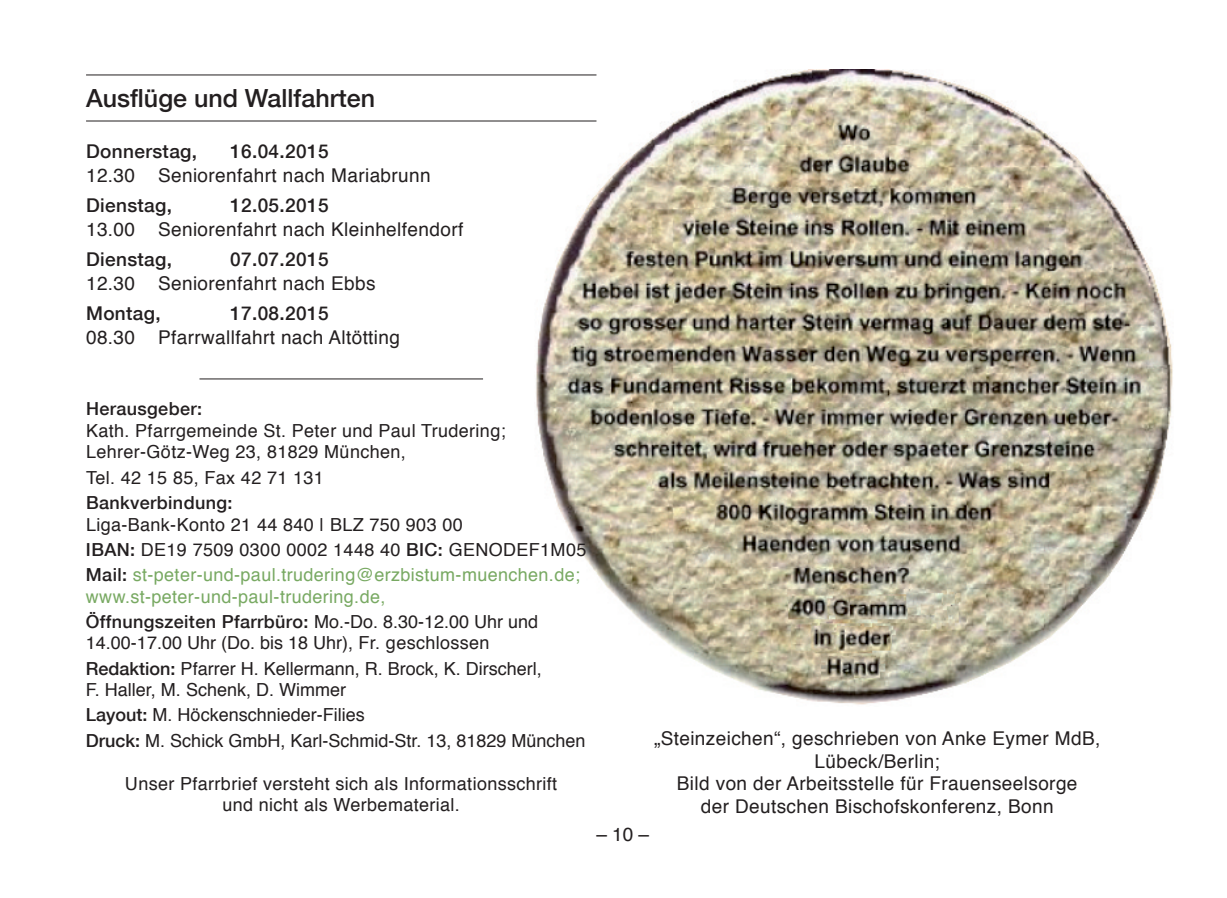
<style>
.page{position:relative;width:1227px;height:898px;background:#fff}
.page>*{position:absolute;margin:0;border:0;box-sizing:border-box;transform-origin:0 0}
.t1{font:500 25px "Helvetica Neue";color:#231f20}
.t2{font:19px/22.8px "Helvetica";letter-spacing:.02em;color:#231f20;text-align:center}
.t3{font:500 19px "Helvetica Neue";letter-spacing:.02em;color:#231f20}
.t4{font:18px/21.6px "Helvetica";letter-spacing:.02em;color:#231f20}
.t5{font:18px/25.2px "Helvetica";color:#231f20}
.t6{font:500 18px "Helvetica Neue";letter-spacing:.02em;color:#231f20}
.t7{font:18px "Helvetica";letter-spacing:.02em;color:#78a962}
.s1{font-family:"Helvetica Neue";font-weight:500}
.s2{color:#78a962}
.s3{font-family:"Helvetica";font-weight:400}
</style>
<div class="page">
<img style="left:535px;top:70px;width:638px;height:635px">
<hr style="left:86px;top:75px;width:510px;height:1px;background:#231f20">
<hr style="left:86px;top:121px;width:510px;height:1px;background:#231f20">
<hr style="left:199px;top:378px;width:284px;height:1px;background:#231f20">
<h1 class="t1" style="left:86px;top:82px;width:290px">Ausflüge und Wallfahrten</h1>
<p class="t3" style="left:86px;top:139px;width:113px">Donnerstag,</p>
<p class="t3" style="left:230px;top:139px;width:100px">16.04.2015</p>
<p class="t2" style="left:86px;top:165px;width:346px">12.30 Seniorenfahrt nach Mariabrunn</p>
<p class="t3" style="left:86px;top:193px;width:88px">Dienstag,</p>
<p class="t3" style="left:230px;top:193px;width:100px">12.05.2015</p>
<p class="t2" style="left:86px;top:219px;width:379px">13.00 Seniorenfahrt nach Kleinhelfendorf</p>
<p class="t3" style="left:86px;top:247px;width:88px">Dienstag,</p>
<p class="t3" style="left:230px;top:247px;width:100px">07.07.2015</p>
<p class="t2" style="left:86px;top:273px;width:291px">12.30 Seniorenfahrt nach Ebbs</p>
<p class="t3" style="left:86px;top:301px;width:76px">Montag,</p>
<p class="t3" style="left:230px;top:301px;width:100px">17.08.2015</p>
<p class="t2" style="left:86px;top:327px;width:315px">08.30 Pfarrwallfahrt nach Altötting</p>
<p class="t6" style="left:86px;top:398px;width:118px">Herausgeber:</p>
<p class="t4" style="left:86px;top:421px;width:421px">Kath. Pfarrgemeinde St. Peter und Paul Trudering;<br>Lehrer-Götz-Weg 23, 81829 München,</p>
<p class="t4" style="left:86px;top:468px;width:239px">Tel. 42 15 85, Fax 42 71 131</p>
<p class="t6" style="left:86px;top:491px;width:148px">Bankverbindung:</p>
<p class="t4" style="left:86px;top:513px;width:502px;line-height:25.2px">Liga-Bank-Konto 21 44 840 | BLZ 750 903 00<br><span class="s1">IBAN:</span> DE19 7509 0300 0002 1448 40 <span class="s1">BIC:</span> GENODEF1M05<br><span class="s1">Mail:</span> <span class="s2">st-peter-und-paul.trudering@erzbistum-muenchen.de;</span></p>
<p class="t7" style="left:86px;top:589px;width:301px">www.st-peter-und-paul-trudering.de,</p>
<p class="t6" style="left:86px;top:610px;width:454px">Öffnungszeiten Pfarrbüro: <span class="s3">Mo.-Do. 8.30-12.00 Uhr und</span></p>
<p class="t5" style="left:86px;top:632px;width:457px">14.00-17.00 Uhr (Do. bis 18 Uhr), Fr. geschlossen<br><span class="s1">Redaktion:</span> Pfarrer H. Kellermann, R. Brock, K. Dirscherl,</p>
<p class="t5" style="left:86px;top:679px;width:501px">F. Haller, M. Schenk, D. Wimmer<br><span class="s1">Layout:</span> M. Höckenschnieder-Filies<br><span class="s1">Druck:</span> M. Schick GmbH, Karl-Schmid-Str. 13, 81829 München</p>
<p class="t4" style="left:125px;top:774px;width:434px;text-align:center">Unser Pfarrbrief versteht sich als Informationsschrift und nicht als Werbematerial.</p>
<p class="t2" style="left:654px;top:728px;width:448px">„Steinzeichen“, geschrieben von Anke Eymer MdB, Lübeck/Berlin;<br>Bild von der Arbeitsstelle für Frauenseelsorge<br>der Deutschen Bischofskonferenz, Bonn</p>
<p class="t2" style="left:596px;top:824px;width:54px">–10–</p>
</div>
